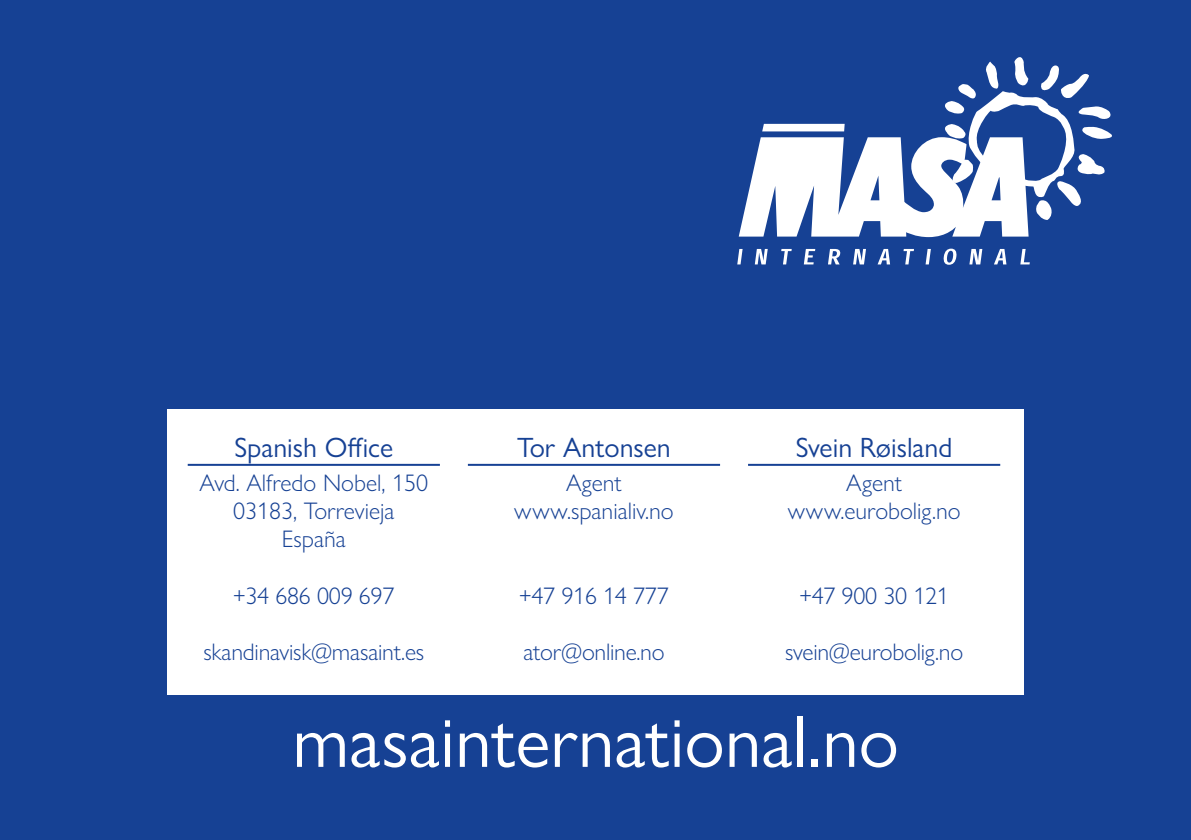
<style>
.page{position:relative;width:1191px;height:840px;background:#fff}
.page>*{position:absolute;margin:0;border:0;box-sizing:border-box;transform-origin:0 0}
.t1{font:74px "Gill Sans Nova";color:#fff}
.t2{font:28px "Gill Sans Nova";color:#164194}
.t3{font:300 24px/28px "Gill Sans Nova";letter-spacing:-.01em;color:#164194;text-align:center}
</style>
<div class="page">
<div style="left:0;top:0;width:1191px;height:839px;background:#164194"></div>
<div style="left:167px;top:409px;width:856px;height:285px;background:#fff"></div>
<hr style="left:188px;top:463px;width:252px;height:2px;background:#164194">
<hr style="left:468px;top:463px;width:252px;height:2px;background:#164194">
<hr style="left:748px;top:463px;width:252px;height:2px;background:#164194">
<svg style="left:737px;top:249px;width:5px;height:15px"></svg>
<svg style="left:755px;top:249px;width:12px;height:15px"></svg>
<svg style="left:781px;top:249px;width:10px;height:15px"></svg>
<svg style="left:804px;top:249px;width:11px;height:15px"></svg>
<svg style="left:828px;top:249px;width:12px;height:15px"></svg>
<svg style="left:853px;top:249px;width:13px;height:15px"></svg>
<svg style="left:877px;top:249px;width:13px;height:15px"></svg>
<svg style="left:903px;top:249px;width:11px;height:15px"></svg>
<svg style="left:925px;top:249px;width:6px;height:15px"></svg>
<svg style="left:943px;top:248px;width:14px;height:16px"></svg>
<svg style="left:969px;top:249px;width:13px;height:15px"></svg>
<svg style="left:994px;top:249px;width:12px;height:15px"></svg>
<svg style="left:1020px;top:249px;width:9px;height:15px"></svg>
<svg style="left:738px;top:57px;width:374px;height:180px"></svg>
<p class="t2" style="left:234px;top:430px;width:160px">Spanish Office</p>
<p class="t2" style="left:517px;top:430px;width:155px">Tor Antonsen</p>
<p class="t2" style="left:795px;top:430px;width:158px">Svein Røisland</p>
<p class="t3" style="left:199px;top:468px;width:230px">Avd. Alfredo Nobel, 150<br>03183, Torrevieja<br>España</p>
<p class="t3" style="left:233px;top:580px;width:163px">+34 686 009 697</p>
<p class="t3" style="left:203px;top:636px;width:222px">skandinavisk@masaint.es</p>
<p class="t3" style="left:514px;top:468px;width:161px">Agent www.spanialiv.no</p>
<p class="t3" style="left:787px;top:468px;width:174px">Agent www.eurobolig.no</p>
<p class="t3" style="left:519px;top:580px;width:151px">+47 916 14 777</p>
<p class="t3" style="left:523px;top:636px;width:143px">ator@online.no</p>
<p class="t3" style="left:799px;top:580px;width:151px">+47 900 30 121</p>
<p class="t3" style="left:785px;top:636px;width:179px">svein@eurobolig.no</p>
<h1 class="t1" style="left:292px;top:696px;width:608px">masainternational.no</h1>
</div>
